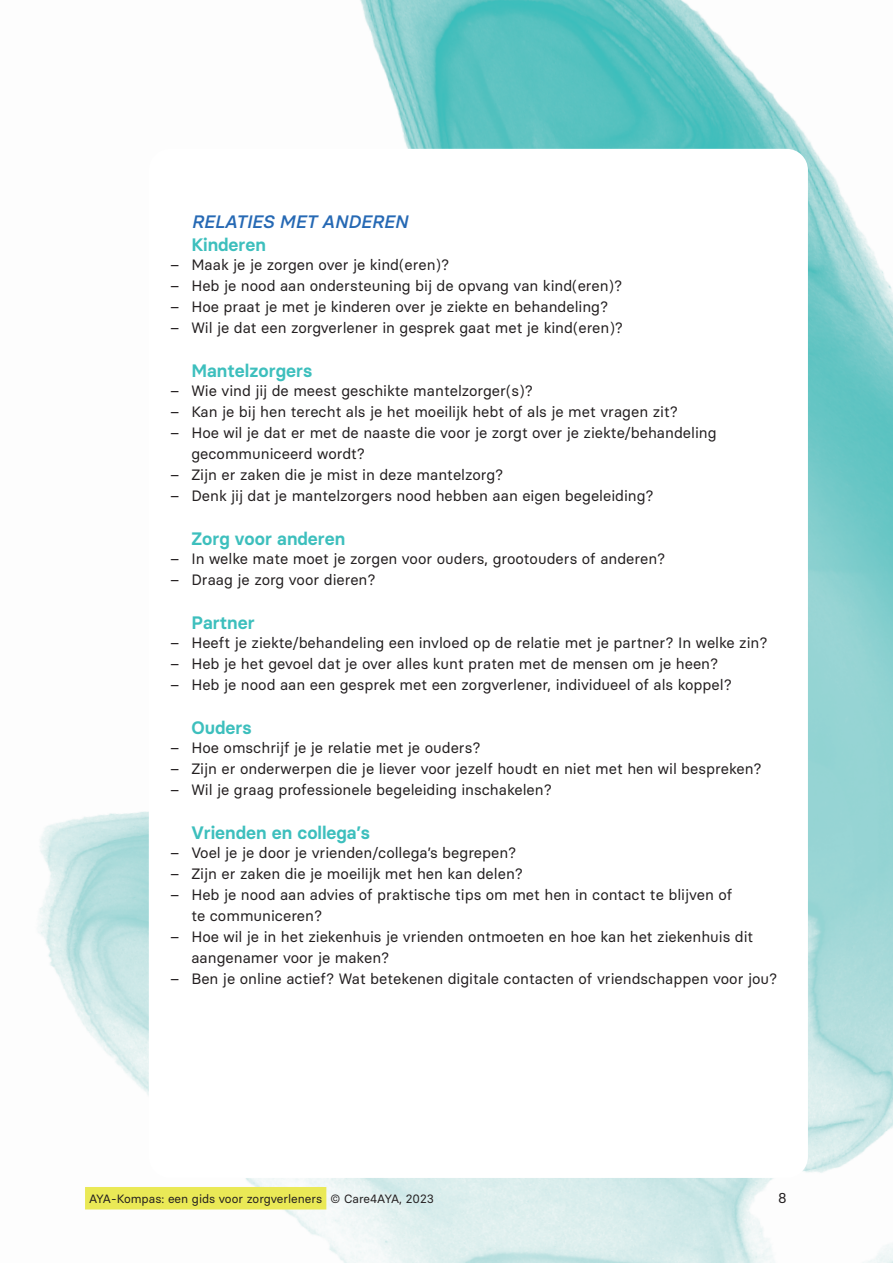
<style>
.page{position:relative;width:893px;height:1263px;background:#fff}
.page>*{position:absolute;margin:0;border:0;box-sizing:border-box;transform-origin:0 0}
.t1{font:600 18px "Basier Circle";color:#3dbfbd}
.t2{font:italic 500 18px "Basier Circle";color:#2669b4}
.t3{font:15px/21px "Basier Circle";color:#231f20}
.t4{font:14.25px "Basier Circle";color:#231f20}
.t5{font:12px "Basier Circle";color:#231f20}
</style>
<div class="page">
<img style="left:38px;top:0;width:855px;height:1263px">
<div style="left:149px;top:149px;width:659px;height:1029px;background:#fff;border-radius:21px"></div>
<div style="left:85px;top:1187px;width:241px;height:22px;background:#eae956"></div>
<p class="t2" style="left:191px;top:211px;width:219px">RELATIES MET ANDEREN</p>
<p class="t1" style="left:191px;top:233px;width:76px">Kinderen</p>
<p class="t3" style="left:170px;top:254px;width:281px">– Maak je je zorgen over je kind(eren)?</p>
<p class="t3" style="left:170px;top:275px;width:454px">– Heb je nood aan ondersteuning bij de opvang van kind(eren)?</p>
<p class="t3" style="left:170px;top:296px;width:440px">– Hoe praat je met je kinderen over je ziekte en behandeling?</p>
<p class="t3" style="left:170px;top:317px;width:454px">– Wil je dat een zorgverlener in gesprek gaat met je kind(eren)?</p>
<p class="t1" style="left:191px;top:359px;width:122px">Mantelzorgers</p>
<p class="t3" style="left:170px;top:380px;width:364px">– Wie vind jij de meest geschikte mantelzorger(s)?</p>
<p class="t3" style="left:170px;top:401px;width:509px">– Kan je bij hen terecht als je het moeilijk hebt of als je met vragen zit?</p>
<p class="t3" style="left:191px;top:422px;width:527px;text-indent:-21px">– Hoe wil je dat er met de naaste die voor je zorgt over je ziekte/behandeling gecommuniceerd wordt?</p>
<p class="t3" style="left:170px;top:464px;width:335px">– Zijn er zaken die je mist in deze mantelzorg?</p>
<p class="t3" style="left:170px;top:485px;width:485px">– Denk jij dat je mantelzorgers nood hebben aan eigen begeleiding?</p>
<p class="t1" style="left:191px;top:527px;width:156px">Zorg voor anderen</p>
<p class="t3" style="left:170px;top:548px;width:497px">– In welke mate moet je zorgen voor ouders, grootouders of anderen?</p>
<p class="t3" style="left:170px;top:569px;width:207px">– Draag je zorg voor dieren?</p>
<p class="t1" style="left:191px;top:611px;width:65px">Partner</p>
<p class="t3" style="left:170px;top:632px;width:599px">– Heeft je ziekte/behandeling een invloed op de relatie met je partner? In welke zin?</p>
<p class="t3" style="left:170px;top:653px;width:550px">– Heb je het gevoel dat je over alles kunt praten met de mensen om je heen?</p>
<p class="t3" style="left:170px;top:674px;width:563px">– Heb je nood aan een gesprek met een zorgverlener, individueel of als koppel?</p>
<p class="t1" style="left:191px;top:716px;width:62px">Ouders</p>
<p class="t3" style="left:170px;top:737px;width:312px">– Hoe omschrijf je je relatie met je ouders?</p>
<p class="t3" style="left:170px;top:758px;width:593px">– Zijn er onderwerpen die je liever voor jezelf houdt en niet met hen wil bespreken?</p>
<p class="t3" style="left:170px;top:779px;width:383px">– Wil je graag professionele begeleiding inschakelen?</p>
<p class="t1" style="left:191px;top:821px;width:180px">Vrienden en collega’s</p>
<p class="t3" style="left:170px;top:842px;width:348px">– Voel je je door je vrienden/collega’s begrepen?</p>
<p class="t3" style="left:170px;top:863px;width:354px">– Zijn er zaken die je moeilijk met hen kan delen?</p>
<p class="t3" style="left:191px;top:884px;width:542px;text-indent:-21px">– Heb je nood aan advies of praktische tips om met hen in contact te blijven of te communiceren?</p>
<p class="t3" style="left:191px;top:926px;width:563px;text-indent:-21px">– Hoe wil je in het ziekenhuis je vrienden ontmoeten en hoe kan het ziekenhuis dit aangenamer voor je maken?</p>
<p class="t3" style="left:170px;top:968px;width:609px">– Ben je online actief? Wat betekenen digitale contacten of vriendschappen voor jou?</p>
<p class="t5" style="left:89px;top:1191px;width:347px">AYA-Kompas: een gids voor zorgverleners © Care4AYA, 2023</p>
<p class="t4" style="left:778px;top:1189px;width:10px">8</p>
</div>
